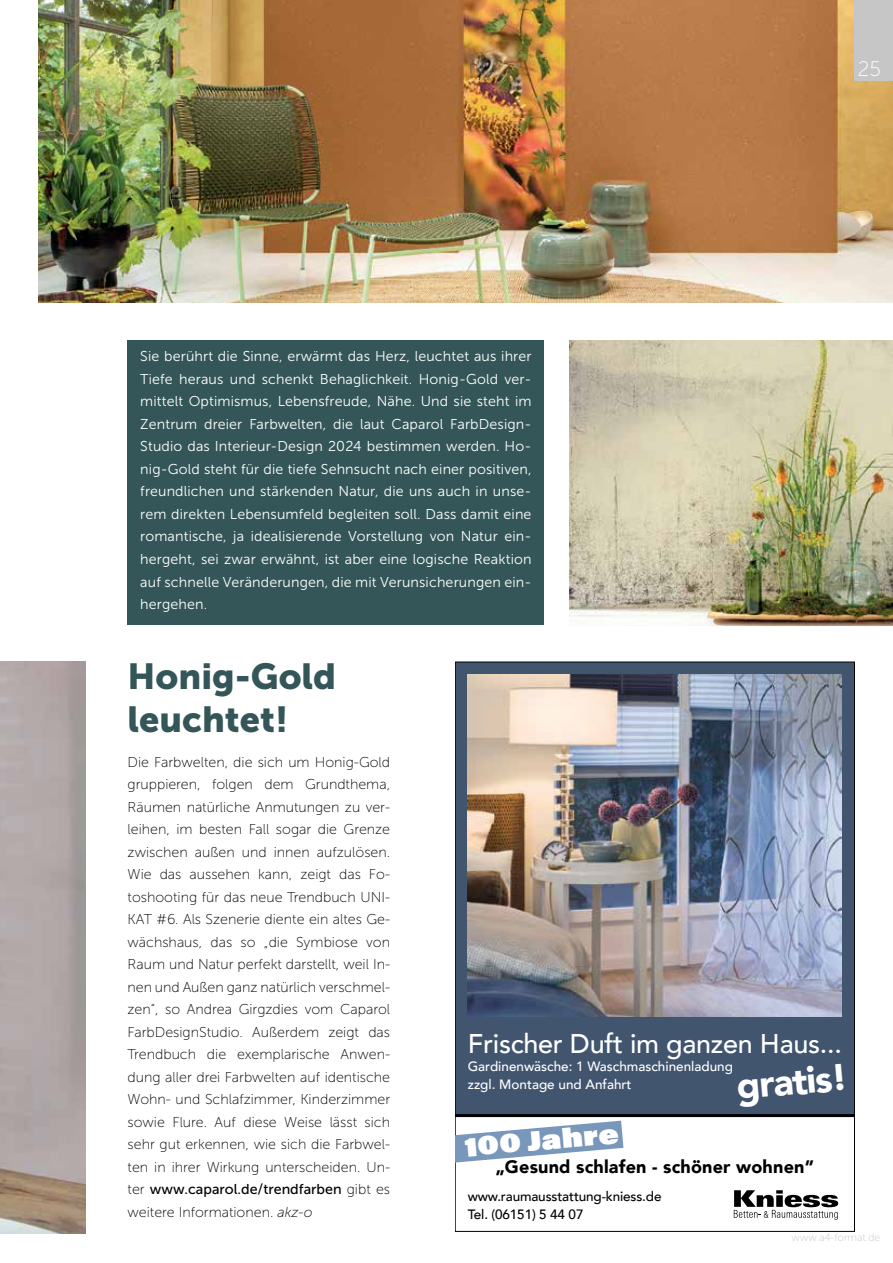
<style>
.page{position:relative;width:893px;height:1263px;background:#fff}
.page>*{position:absolute;margin:0;border:0;box-sizing:border-box;transform-origin:0 0}
.t1{font:900 37.5px "Avenir";color:#fff}
.t2{font:36px/43.2px "Museo Sans 900";color:#345658}
.t3{font:900 27.15px "Acumin Pro Wide";color:#fff}
.t4{font:500 27px "Avenir";letter-spacing:-.01em;color:#fff}
.t5{font:21px "Museo Sans 100";color:#fff}
.t6{font:900 18px "Avenir";letter-spacing:.01em;color:#000}
.t7{font:14.25px/22.5px "Museo Sans 100";color:#000;text-align:justify}
.t8{font:14.25px/22.5px "Museo Sans 300";letter-spacing:.01em;color:#fff;text-align:justify}
.t9{font:14.25px "Museo Sans 500";color:#000}
.t10{font:500 13.5px/18px "Avenir";color:#fff}
.t11{font:500 13.5px/18px "Avenir";letter-spacing:-.01em;color:#000}
.t12{font:10.5px "Museo Sans 100";color:#c6c6c6}
.s1{font-family:"Museo Sans 100"}
.s2{font-style:italic}
</style>
<div class="page">
<div style="left:455px;top:662px;width:400px;height:453px;background:#42556f"></div>
<hr style="left:455px;top:1114px;width:400px;height:3px;background:#000">
<img style="left:468px;top:674px;width:374px;height:342px">
<svg style="left:733px;top:1190px;width:105px;height:30px"></svg>
<svg style="left:455px;top:1121px;width:168px;height:41px"></svg>
<img style="left:0;top:662px;width:85px;height:571px">
<img style="left:570px;top:340px;width:323px;height:285px">
<img style="left:38px;top:0;width:855px;height:303px">
<div style="left:128px;top:340px;width:416px;height:285px;background:#345658"></div>
<div style="left:855px;top:0;width:38px;height:81px;background:#c6c6c6"></div>
<h3 class="t5" style="left:858px;top:58px;width:25px">25</h3>
<p class="t8" style="left:140px;top:345px;width:393px">Sie berührt die Sinne, erwärmt das Herz, leuchtet aus ihrer Tiefe heraus und schenkt Behaglichkeit. Honig-Gold ver&shy;mittelt Optimismus, Lebensfreude, Nähe. Und sie steht im Zentrum dreier Farbwelten, die laut Caparol FarbDesign-Studio das Interieur-Design 2024 bestimmen werden. Ho&shy;nig-Gold steht für die tiefe Sehnsucht nach einer positiven, freundlichen und stärkenden Natur, die uns auch in unse&shy;rem direkten Lebensumfeld begleiten soll. Dass damit eine romantische, ja idealisierende Vorstellung von Natur ein&shy;hergeht, sei zwar erwähnt, ist aber eine logische Reaktion auf schnelle Veränderungen, die mit Verunsicherungen ein&shy;hergehen.</p>
<h2 class="t2" style="left:128px;top:654px;width:210px">Honig-Gold leuchtet!</h2>
<p class="t7" style="left:128px;top:750px;width:264px">Die Farbwelten, die sich um Honig-Gold gruppieren, folgen dem Grundthema, Räumen natürliche Anmutungen zu ver&shy;leihen, im besten Fall sogar die Grenze zwischen außen und innen aufzulösen.<br>Wie das aussehen kann, zeigt das Fo&shy;toshooting für das neue Trendbuch UNI-KAT #6. Als Szenerie diente ein altes Ge&shy;wächshaus, das so „die Symbiose von Raum und Natur perfekt darstellt, weil In&shy;nen und Außen ganz natürlich verschmel&shy;zen“, so Andrea Girgzdies vom Caparol FarbDesignStudio. Außerdem zeigt das Trendbuch die exemplarische Anwen&shy;dung aller drei Farbwelten auf identische Wohn- und Schlafzimmer, Kinderzimmer sowie Flure. Auf diese Weise lässt sich sehr gut erkennen, wie sich die Farbwel&shy;ten in ihrer Wirkung unterscheiden. Un-</p>
<p class="t9" style="left:128px;top:1181px;width:264px"><span class="s1">ter</span> www.caparol.de/trendfarben <span class="s1">gibt es</span></p>
<p class="t7" style="left:128px;top:1200px;width:186px">weitere Informationen. <span class="s2">akz-o</span></p>
<h3 class="t4" style="left:468px;top:1020px;width:375px">Frischer Duft im ganzen Haus...</h3>
<p class="t10" style="left:468px;top:1057px;width:267px">Gardinenwäsche: 1 Waschmaschinenladung zzgl. Montage und Anfahrt</p>
<h3 class="t3" style="left:463px;top:1126px;width:156px;rotate:-5deg">100 Jahre</h3>
<h1 class="t1" style="left:734px;top:1054px;width:113px;rotate:-5deg">gratis!</h1>
<p class="t6" style="left:495px;top:1151px;width:320px">„Gesund schlafen - schöner wohnen”</p>
<p class="t11" style="left:468px;top:1186px;width:195px">www.raumausstattung-kniess.de<br>Tel. (06151) 5 44 07</p>
<p class="t12" style="left:792px;top:1232px;width:90px">www.a4-format.de</p>
</div>
